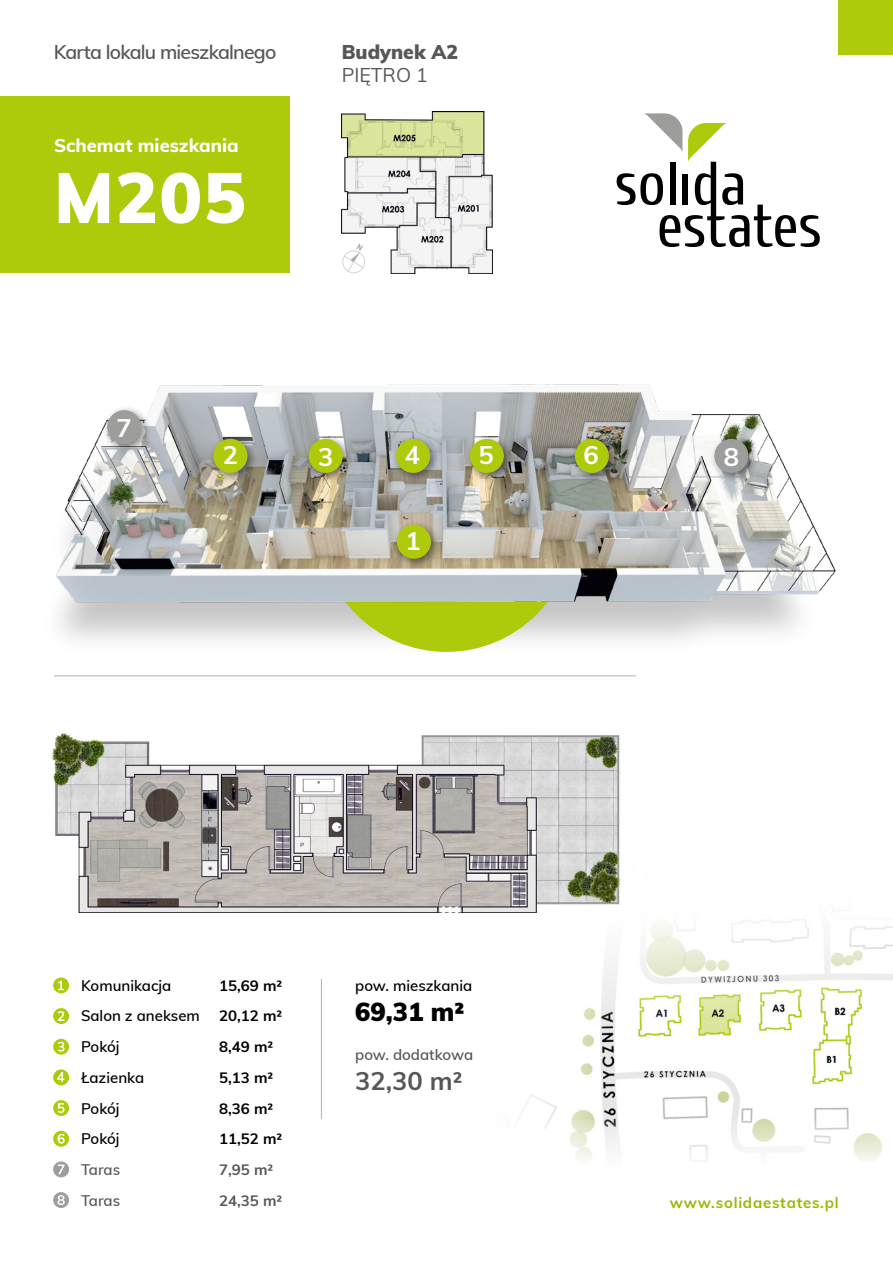
<style>
.page{position:relative;width:893px;height:1263px;background:#fff}
.page>*{position:absolute;margin:0;border:0;box-sizing:border-box;transform-origin:0 0}
.t1{font:900 70.35px "Muli";color:#fff}
.t2{font:700 25.5px "Muli";color:#fff}
.t3{font:900 25.5px "Muli";color:#000}
.t4{font:700 25.5px "Muli";color:#575756}
.t5{font:600 19.5px "Muli";letter-spacing:-.04em;color:#575756}
.t6{font:900 19.5px "Muli";color:#575756}
.t7{font:19.5px "Muli";color:#575756}
.t8{font:800 18.45px "Muli";color:#fff}
.t9{font:600 15px/30.8px "Muli";color:#000}
.t10{font:700 15px/30.8px "Muli";color:#000}
.t11{font:600 15px/30.8px "Muli";color:#575756}
.t12{font:700 15px "Muli";letter-spacing:.05em;color:#9bb800}
.t13{font:700 15px/30.8px "Muli";color:#575756}
</style>
<div class="page">
<div style="left:39px;top:451px;width:781px;height:205px;background:#000;opacity:.23"></div>
<div style="left:319px;top:395px;width:255px;height:257px;background:#afca0b;border-radius:50%"></div>
<img style="left:49px;top:384px;width:787px;height:240px">
<svg style="left:53px;top:977px;width:16px;height:16px"></svg>
<svg style="left:58px;top:980px;width:6px;height:10px"></svg>
<svg style="left:53px;top:1008px;width:16px;height:16px"></svg>
<svg style="left:58px;top:1011px;width:6px;height:10px"></svg>
<svg style="left:53px;top:1039px;width:16px;height:16px"></svg>
<svg style="left:58px;top:1042px;width:6px;height:10px"></svg>
<svg style="left:53px;top:1069px;width:16px;height:16px"></svg>
<svg style="left:57px;top:1072px;width:7px;height:9px"></svg>
<hr style="left:321px;top:979px;width:1px;height:140px;background:#b3b2b2">
<div style="left:0;top:96px;width:289px;height:177px;background:#afca0b"></div>
<svg style="left:617px;top:113px;width:203px;height:134px"></svg>
<div style="left:839px;top:0;width:54px;height:54px;background:#afca0b"></div>
<hr style="left:54px;top:675px;width:582px;height:1px;background:#b3b2b2">
<div style="left:392px;top:520px;width:50px;height:49px;background:#000;opacity:.5"></div>
<div style="left:397px;top:525px;width:34px;height:34px;background:#afca0b;border-radius:50%"></div>
<div style="left:391px;top:434px;width:50px;height:50px;background:#000;opacity:.5"></div>
<div style="left:396px;top:439px;width:34px;height:34px;background:#afca0b;border-radius:50%"></div>
<div style="left:465px;top:434px;width:49px;height:50px;background:#000;opacity:.5"></div>
<div style="left:470px;top:439px;width:34px;height:34px;background:#afca0b;border-radius:50%"></div>
<div style="left:570px;top:434px;width:49px;height:50px;background:#000;opacity:.5"></div>
<div style="left:575px;top:439px;width:34px;height:34px;background:#afca0b;border-radius:50%"></div>
<div style="left:208px;top:434px;width:50px;height:49px;background:#000;opacity:.5"></div>
<div style="left:213px;top:439px;width:34px;height:34px;background:#afca0b;border-radius:50%"></div>
<div style="left:304px;top:434px;width:49px;height:49px;background:#000;opacity:.5"></div>
<div style="left:309px;top:439px;width:34px;height:34px;background:#afca0b;border-radius:50%"></div>
<div style="left:102px;top:405px;width:50px;height:50px;background:#000;opacity:.5"></div>
<div style="left:107px;top:410px;width:34px;height:34px;background:#9d9d9c;border-radius:50%"></div>
<div style="left:709px;top:434px;width:50px;height:49px;background:#000;opacity:.5"></div>
<div style="left:714px;top:439px;width:34px;height:34px;background:#9d9d9c;border-radius:50%"></div>
<img style="left:342px;top:112px;width:150px;height:161px">
<div style="left:53px;top:1100px;width:16px;height:16px;background:#afca0b;border-radius:50%"></div>
<svg style="left:58px;top:1103px;width:7px;height:10px"></svg>
<svg style="left:53px;top:1131px;width:16px;height:16px"></svg>
<svg style="left:58px;top:1134px;width:7px;height:10px"></svg>
<div style="left:53px;top:1161px;width:16px;height:16px;background:#9d9d9c;border-radius:50%"></div>
<svg style="left:58px;top:1164px;width:6px;height:10px"></svg>
<div style="left:53px;top:1192px;width:16px;height:16px;background:#9d9d9c;border-radius:50%"></div>
<svg style="left:58px;top:1195px;width:7px;height:10px"></svg>
<img style="left:472px;top:912px;width:421px;height:209px">
<img style="left:51px;top:733px;width:570px;height:179px">
<h3 class="t5" style="left:54px;top:38px;width:224px">Karta lokalu mieszkalnego</h3>
<p class="t8" style="left:54px;top:132px;width:186px">Schemat mieszkania</p>
<h1 class="t1" style="left:54px;top:146px;width:193px">M205</h1>
<h3 class="t6" style="left:342px;top:38px;width:118px">Budynek A2</h3>
<h3 class="t7" style="left:342px;top:61px;width:87px">PIĘTRO 1</h3>
<h2 class="t2" style="left:117px;top:409px;width:17px">7</h2>
<h2 class="t2" style="left:223px;top:437px;width:17px">2</h2>
<h2 class="t2" style="left:318px;top:438px;width:17px">3</h2>
<h2 class="t2" style="left:405px;top:437px;width:17px">4</h2>
<h2 class="t2" style="left:478px;top:437px;width:17px">5</h2>
<h2 class="t2" style="left:583px;top:437px;width:17px">6</h2>
<h2 class="t2" style="left:406px;top:523px;width:17px">1</h2>
<h2 class="t2" style="left:724px;top:438px;width:17px">8</h2>
<p class="t9" style="left:81px;top:969px;width:120px">Komunikacja<br>Salon z aneksem<br>Pokój<br>Łazienka<br>Pokój<br>Pokój</p>
<p class="t11" style="left:81px;top:1154px;width:41px">Taras<br>Taras</p>
<p class="t10" style="left:219px;top:969px;width:65px">15,69 m²<br>20,12 m²<br>8,49 m²<br>5,13 m²<br>8,36 m²<br>11,52 m²</p>
<p class="t13" style="left:219px;top:1154px;width:65px">7,95 m²<br>24,35 m²</p>
<p class="t9" style="left:355px;top:969px;width:119px">pow. mieszkania</p>
<h2 class="t3" style="left:355px;top:993px;width:110px">69,31 m²</h2>
<p class="t11" style="left:355px;top:1038px;width:120px">pow. dodatkowa</p>
<h2 class="t4" style="left:355px;top:1062px;width:109px">32,30 m²</h2>
<p class="t12" style="left:670px;top:1192px;width:170px">www.solidaestates.pl</p>
</div>
